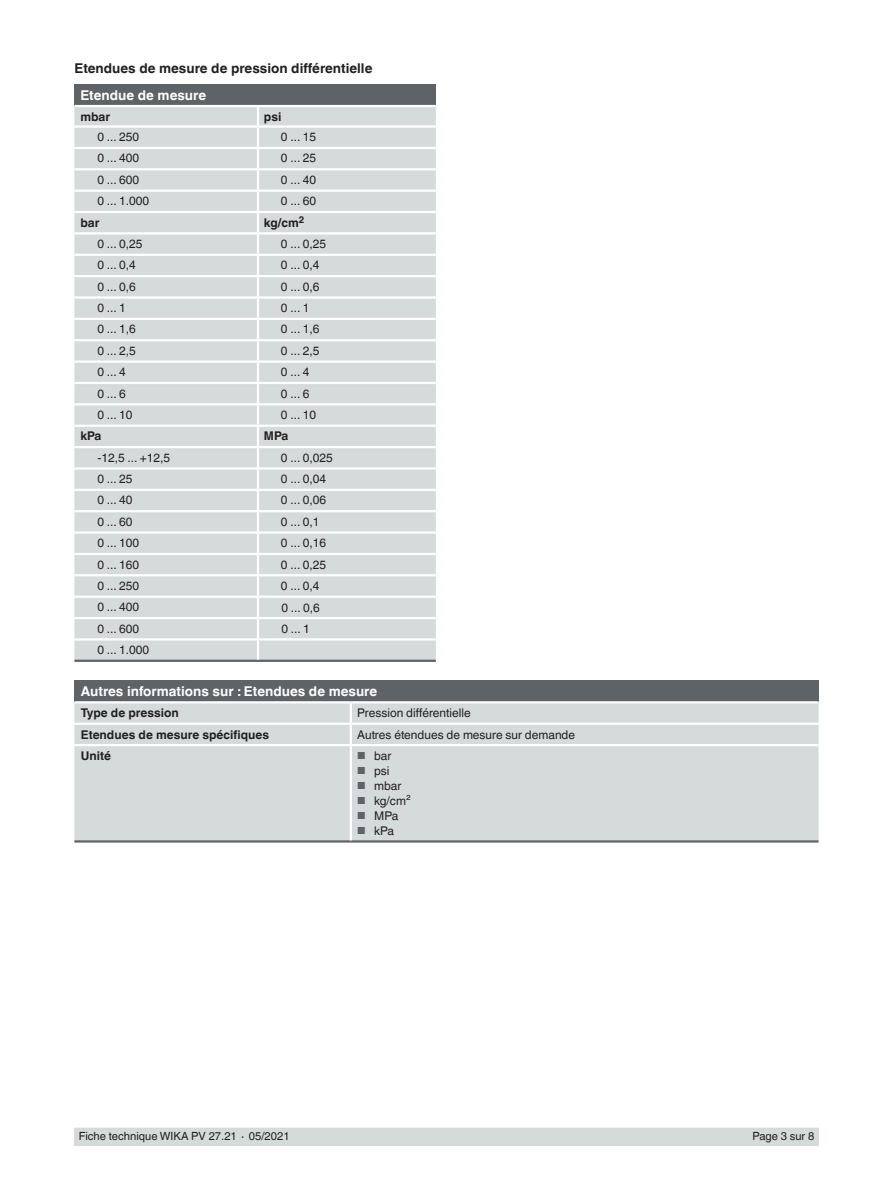
<style>
.page{position:relative;width:893px;height:1188px;background:#fff}
.page>*{position:absolute;margin:0;border:0;box-sizing:border-box;transform-origin:0 0}
.t1{font:700 13.5px "Helvetica World";color:#fff}
.t2{font:700 13.5px "Helvetica World";color:#231f20}
.t3{font:12px "Helvetica World";color:#231f20}
.t4{font:700 12px "Helvetica World";color:#231f20}
.t5{font:11.25px "Helvetica World";color:#231f20}
.s1{font-size:10.2px;color:#5e6367}
</style>
<div class="page">
<div style="left:74px;top:1128px;width:745px;height:17px;background:#d5dadb"></div>
<div style="left:74px;top:84px;width:362px;height:22px;background:#5e6367"></div>
<div style="left:74px;top:107px;width:362px;height:553px;background:#d5dadb"></div>
<hr style="left:74px;top:125px;width:184px;height:3px;background:#fff">
<hr style="left:258px;top:125px;width:178px;height:3px;background:#fff">
<hr style="left:74px;top:147px;width:184px;height:2px;background:#fff">
<hr style="left:258px;top:147px;width:178px;height:2px;background:#fff">
<svg style="left:257px;top:107px;width:2px;height:61px"></svg>
<hr style="left:74px;top:168px;width:184px;height:2px;background:#fff">
<hr style="left:258px;top:168px;width:178px;height:2px;background:#fff">
<hr style="left:257px;top:170px;width:2px;height:20px;background:#fff">
<hr style="left:74px;top:190px;width:184px;height:2px;background:#fff">
<hr style="left:258px;top:190px;width:178px;height:2px;background:#fff">
<hr style="left:74px;top:211px;width:184px;height:2px;background:#fff">
<hr style="left:258px;top:211px;width:178px;height:2px;background:#fff">
<hr style="left:74px;top:232px;width:184px;height:3px;background:#fff">
<hr style="left:258px;top:232px;width:178px;height:3px;background:#fff">
<hr style="left:74px;top:254px;width:184px;height:2px;background:#fff">
<hr style="left:258px;top:254px;width:178px;height:2px;background:#fff">
<hr style="left:74px;top:275px;width:184px;height:2px;background:#fff">
<hr style="left:258px;top:275px;width:178px;height:2px;background:#fff">
<hr style="left:74px;top:296px;width:184px;height:3px;background:#fff">
<hr style="left:258px;top:296px;width:178px;height:3px;background:#fff">
<hr style="left:74px;top:318px;width:184px;height:2px;background:#fff">
<hr style="left:258px;top:318px;width:178px;height:2px;background:#fff">
<hr style="left:74px;top:339px;width:184px;height:2px;background:#fff">
<hr style="left:258px;top:339px;width:178px;height:2px;background:#fff">
<hr style="left:74px;top:360px;width:184px;height:3px;background:#fff">
<hr style="left:258px;top:360px;width:178px;height:3px;background:#fff">
<hr style="left:74px;top:382px;width:184px;height:2px;background:#fff">
<hr style="left:258px;top:382px;width:178px;height:2px;background:#fff">
<hr style="left:74px;top:403px;width:184px;height:2px;background:#fff">
<hr style="left:258px;top:403px;width:178px;height:2px;background:#fff">
<hr style="left:74px;top:446px;width:184px;height:2px;background:#fff">
<hr style="left:258px;top:446px;width:178px;height:2px;background:#fff">
<hr style="left:74px;top:467px;width:184px;height:3px;background:#fff">
<hr style="left:258px;top:467px;width:178px;height:3px;background:#fff">
<hr style="left:74px;top:489px;width:184px;height:2px;background:#fff">
<hr style="left:258px;top:489px;width:178px;height:2px;background:#fff">
<hr style="left:74px;top:510px;width:184px;height:2px;background:#fff">
<hr style="left:258px;top:510px;width:178px;height:2px;background:#fff">
<hr style="left:74px;top:531px;width:184px;height:3px;background:#fff">
<hr style="left:258px;top:531px;width:178px;height:3px;background:#fff">
<hr style="left:74px;top:553px;width:184px;height:2px;background:#fff">
<hr style="left:258px;top:553px;width:178px;height:2px;background:#fff">
<hr style="left:74px;top:574px;width:184px;height:2px;background:#fff">
<hr style="left:258px;top:574px;width:178px;height:2px;background:#fff">
<hr style="left:74px;top:596px;width:184px;height:2px;background:#fff">
<hr style="left:74px;top:617px;width:184px;height:2px;background:#fff">
<hr style="left:258px;top:617px;width:178px;height:2px;background:#fff">
<hr style="left:74px;top:638px;width:184px;height:3px;background:#fff">
<hr style="left:74px;top:105px;width:184px;height:2px;background:#fff">
<hr style="left:258px;top:105px;width:178px;height:2px;background:#fff">
<hr style="left:74px;top:660px;width:184px;height:2px;background:#5e6367">
<hr style="left:258px;top:660px;width:178px;height:2px;background:#5e6367">
<svg style="left:257px;top:192px;width:2px;height:211px"></svg>
<hr style="left:257px;top:405px;width:2px;height:20px;background:#fff">
<svg style="left:257px;top:427px;width:2px;height:147px"></svg>
<hr style="left:257px;top:576px;width:2px;height:20px;background:#fff">
<hr style="left:74px;top:425px;width:184px;height:2px;background:#fff">
<hr style="left:258px;top:425px;width:178px;height:2px;background:#fff">
<hr style="left:258px;top:596px;width:178px;height:2px;background:#fff">
<svg style="left:257px;top:598px;width:2px;height:62px"></svg>
<hr style="left:258px;top:638px;width:178px;height:3px;background:#fff">
<div style="left:74px;top:680px;width:745px;height:22px;background:#5e6367"></div>
<div style="left:74px;top:703px;width:745px;height:137px;background:#d5dadb"></div>
<hr style="left:74px;top:840px;width:277px;height:3px;background:#5e6367">
<hr style="left:351px;top:840px;width:468px;height:3px;background:#5e6367">
<hr style="left:74px;top:723px;width:277px;height:2px;background:#fff">
<hr style="left:351px;top:723px;width:468px;height:2px;background:#fff">
<svg style="left:350px;top:725px;width:2px;height:19px"></svg>
<hr style="left:74px;top:744px;width:277px;height:2px;background:#fff">
<hr style="left:351px;top:744px;width:468px;height:2px;background:#fff">
<hr style="left:350px;top:746px;width:2px;height:94px;background:#fff">
<hr style="left:350px;top:703px;width:2px;height:20px;background:#fff">
<hr style="left:74px;top:701px;width:277px;height:2px;background:#fff">
<hr style="left:351px;top:701px;width:468px;height:2px;background:#fff">
<p class="t2" style="left:74px;top:61px;width:300px">Etendues de mesure de pression différentielle</p>
<p class="t1" style="left:80px;top:87px;width:127px">Etendue de mesure</p>
<p class="t4" style="left:80px;top:109px;width:31px">mbar</p>
<p class="t4" style="left:264px;top:109px;width:19px">psi</p>
<p class="t3" style="left:97px;top:130px;width:43px">0 ... 250</p>
<p class="t3" style="left:281px;top:130px;width:37px">0 ... 15</p>
<p class="t3" style="left:97px;top:151px;width:43px">0 ... 400</p>
<p class="t3" style="left:281px;top:151px;width:37px">0 ... 25</p>
<p class="t3" style="left:97px;top:173px;width:43px">0 ... 600</p>
<p class="t3" style="left:281px;top:173px;width:37px">0 ... 40</p>
<p class="t3" style="left:97px;top:194px;width:53px">0 ... 1.000</p>
<p class="t3" style="left:281px;top:194px;width:37px">0 ... 60</p>
<p class="t4" style="left:80px;top:215px;width:21px">bar</p>
<p class="t4" style="left:264px;top:215px;width:42px">kg/cm<sup>2</sup></p>
<p class="t3" style="left:97px;top:237px;width:47px">0 ... 0,25</p>
<p class="t3" style="left:281px;top:237px;width:47px">0 ... 0,25</p>
<p class="t3" style="left:97px;top:258px;width:40px">0 ... 0,4</p>
<p class="t3" style="left:281px;top:258px;width:40px">0 ... 0,4</p>
<p class="t3" style="left:97px;top:280px;width:40px">0 ... 0,6</p>
<p class="t3" style="left:281px;top:280px;width:40px">0 ... 0,6</p>
<p class="t3" style="left:97px;top:301px;width:30px">0 ... 1</p>
<p class="t3" style="left:281px;top:301px;width:30px">0 ... 1</p>
<p class="t3" style="left:97px;top:322px;width:40px">0 ... 1,6</p>
<p class="t3" style="left:281px;top:322px;width:40px">0 ... 1,6</p>
<p class="t3" style="left:97px;top:344px;width:40px">0 ... 2,5</p>
<p class="t3" style="left:281px;top:344px;width:40px">0 ... 2,5</p>
<p class="t3" style="left:97px;top:365px;width:30px">0 ... 4</p>
<p class="t3" style="left:281px;top:365px;width:30px">0 ... 4</p>
<p class="t3" style="left:97px;top:386px;width:30px">0 ... 6</p>
<p class="t3" style="left:281px;top:386px;width:30px">0 ... 6</p>
<p class="t3" style="left:97px;top:408px;width:37px">0 ... 10</p>
<p class="t3" style="left:281px;top:408px;width:37px">0 ... 10</p>
<p class="t4" style="left:80px;top:429px;width:23px">kPa</p>
<p class="t4" style="left:264px;top:429px;width:26px">MPa</p>
<p class="t3" style="left:97px;top:451px;width:74px">-12,5 ... +12,5</p>
<p class="t3" style="left:281px;top:451px;width:53px">0 ... 0,025</p>
<p class="t3" style="left:97px;top:472px;width:37px">0 ... 25</p>
<p class="t3" style="left:281px;top:472px;width:47px">0 ... 0,04</p>
<p class="t3" style="left:97px;top:493px;width:37px">0 ... 40</p>
<p class="t3" style="left:281px;top:493px;width:47px">0 ... 0,06</p>
<p class="t3" style="left:97px;top:515px;width:37px">0 ... 60</p>
<p class="t3" style="left:281px;top:515px;width:40px">0 ... 0,1</p>
<p class="t3" style="left:97px;top:536px;width:43px">0 ... 100</p>
<p class="t3" style="left:281px;top:536px;width:47px">0 ... 0,16</p>
<p class="t3" style="left:97px;top:557px;width:43px">0 ... 160</p>
<p class="t3" style="left:281px;top:557px;width:47px">0 ... 0,25</p>
<p class="t3" style="left:97px;top:579px;width:43px">0 ... 250</p>
<p class="t3" style="left:281px;top:579px;width:40px">0 ... 0,4</p>
<p class="t3" style="left:97px;top:600px;width:43px">0 ... 400</p>
<p class="t3" style="left:281px;top:601px;width:40px">0 ... 0,6</p>
<p class="t3" style="left:97px;top:621px;width:43px">0 ... 600</p>
<p class="t3" style="left:281px;top:622px;width:30px">0 ... 1</p>
<p class="t3" style="left:97px;top:643px;width:53px">0 ... 1.000</p>
<p class="t1" style="left:81px;top:683px;width:298px">Autres informations sur : Etendues de mesure</p>
<p class="t4" style="left:81px;top:706px;width:100px">Type de pression</p>
<p class="t3" style="left:357px;top:706px;width:115px">Pression différentielle</p>
<p class="t4" style="left:81px;top:728px;width:190px">Etendues de mesure spécifiques</p>
<p class="t3" style="left:357px;top:728px;width:219px">Autres étendues de mesure sur demande</p>
<p class="t4" style="left:81px;top:749px;width:32px">Unité</p>
<p class="t3" style="left:357px;top:749px;width:36px"><span class="s1">■</span> bar</p>
<p class="t3" style="left:357px;top:764px;width:34px"><span class="s1">■</span> psi</p>
<p class="t3" style="left:357px;top:779px;width:46px"><span class="s1">■</span> mbar</p>
<p class="t3" style="left:357px;top:794px;width:55px"><span class="s1">■</span> kg/cm²</p>
<p class="t3" style="left:357px;top:809px;width:43px"><span class="s1">■</span> MPa</p>
<p class="t3" style="left:357px;top:824px;width:38px"><span class="s1">■</span> kPa</p>
<p class="t5" style="left:79px;top:1130px;width:212px">Fiche technique WIKA PV 27.21 ∙ 05/2021</p>
<p class="t5" style="left:753px;top:1130px;width:63px">Page 3 sur 8</p>
</div>
